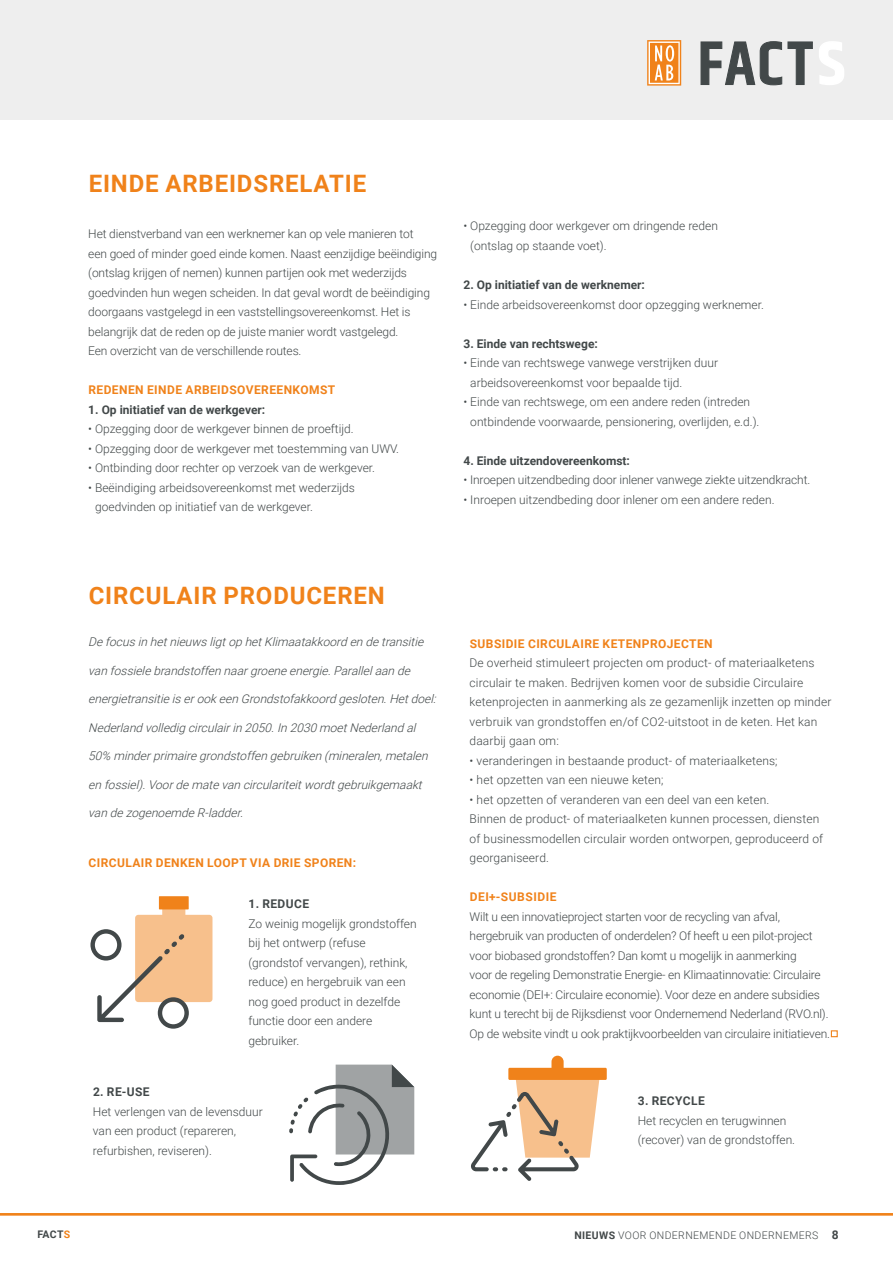
<style>
.page{position:relative;width:893px;height:1263px;background:#fff}
.page>*{position:absolute;margin:0;border:0;box-sizing:border-box;transform-origin:0 0}
.t1{font:700 24px "Roboto";letter-spacing:.035em;color:#f0821a}
.t2{font:300 12px/19.5px "Roboto";color:#424849}
.t3{font:italic 300 12px "Roboto";color:#424849}
.t4{font:700 12px "Roboto";color:#424849}
.t5{font:700 12px "Roboto";letter-spacing:.035em;color:#f0821a}
.t6{font:700 12px "Roboto";letter-spacing:.035em;color:#424849}
.t7{font:300 10.5px "Roboto";letter-spacing:.035em;color:#424849}
.t8{font:700 10.5px "Roboto";letter-spacing:.025em;color:#424849}
.s1{color:#f0821a}
.s2{font-weight:700}
.s3{font-weight:700;font-size:12px}
</style>
<div class="page">
<div style="left:0;top:0;width:893px;height:120px;background:#eee"></div>
<svg style="left:647px;top:40px;width:34px;height:46px;background:#f4a962"></svg>
<svg style="left:700px;top:41px;width:144px;height:45px"></svg>
<hr style="left:0;top:1213px;width:893px;height:3px;background:#f0821a">
<div style="left:159px;top:896px;width:30px;height:13px;background:#f0821a"></div>
<svg style="left:90px;top:905px;width:122px;height:124px"></svg>
<svg style="left:289px;top:1064px;width:125px;height:121px"></svg>
<svg style="left:471px;top:1056px;width:136px;height:125px"></svg>
<svg style="left:830px;top:1030px;width:8px;height:8px"></svg>
<h1 class="t1" style="left:89px;top:167px;width:279px">EINDE ARBEIDSRELATIE</h1>
<p class="t2" style="left:88px;top:224px;width:350px">Het dienstverband van een werknemer kan op vele manieren tot<br>een goed of minder goed einde komen. Naast eenzijdige beëindiging (ontslag krijgen of nemen) kunnen partijen ook met wederzijds goedvinden hun wegen scheiden. In dat geval wordt de beëindiging doorgaans vastgelegd in een vaststellingsovereenkomst. Het is belangrijk dat de reden op de juiste manier wordt vastgelegd.<br>Een overzicht van de verschillende routes.</p>
<p class="t5" style="left:89px;top:382px;width:248px">REDENEN EINDE ARBEIDSOVEREENKOMST</p>
<p class="t4" style="left:88px;top:401px;width:178px">1. Op initiatief van de werkgever:</p>
<p class="t2" style="left:88px;top:419px;width:267px">• Opzegging door de werkgever binnen de proeftijd.</p>
<p class="t2" style="left:88px;top:438px;width:312px">• Opzegging door de werkgever met toestemming van UWV.</p>
<p class="t2" style="left:88px;top:458px;width:288px">• Ontbinding door rechter op verzoek van de werkgever.</p>
<p class="t2" style="left:95px;top:477px;width:261px;text-indent:-7px">• Beëindiging arbeidsovereenkomst met wederzijds goedvinden op initiatief van de werkgever.</p>
<p class="t2" style="left:470px;top:216px;width:249px;text-indent:-7px">• Opzegging door werkgever om dringende reden (ontslag op staande voet).</p>
<p class="t4" style="left:463px;top:276px;width:183px">2. Op initiatief van de werknemer:</p>
<p class="t2" style="left:463px;top:294px;width:302px">• Einde arbeidsovereenkomst door opzegging werknemer.</p>
<p class="t4" style="left:463px;top:335px;width:136px">3. Einde van rechtswege:</p>
<p class="t2" style="left:470px;top:353px;width:249px;text-indent:-7px">• Einde van rechtswege vanwege verstrijken duur arbeidsovereenkomst voor bepaalde tijd.</p>
<p class="t2" style="left:470px;top:392px;width:291px;text-indent:-7px">• Einde van rechtswege, om een andere reden (intreden ontbindende voorwaarde, pensionering, overlijden, e.d.).</p>
<p class="t4" style="left:463px;top:452px;width:168px">4. Einde uitzendovereenkomst:</p>
<p class="t2" style="left:463px;top:470px;width:348px">• Inroepen uitzendbeding door inlener vanwege ziekte uitzendkracht.</p>
<p class="t2" style="left:463px;top:489px;width:313px">• Inroepen uitzendbeding door inlener om een andere reden.</p>
<h1 class="t1" style="left:89px;top:579px;width:298px">CIRCULAIR PRODUCEREN</h1>
<p class="t3" style="left:88px;top:634px;width:340px">DefocusinhetnieuwsligtophetKlimaatakkoordendetransitie</p>
<p class="t3" style="left:88px;top:662px;width:327px">vanfossielebrandstoffennaargroeneenergie.Parallelaande</p>
<p class="t3" style="left:88px;top:691px;width:353px">energietransitieiserookeenGrondstofakkoordgesloten.Hetdoel:</p>
<p class="t3" style="left:88px;top:719px;width:332px">Nederlandvolledigcirculairin2050.In2030moetNederlandal</p>
<p class="t3" style="left:88px;top:748px;width:345px">50% minderprimairegrondstoffengebruiken(mineralen,metalen</p>
<p class="t3" style="left:88px;top:776px;width:339px">enfossiel).Voordematevancirculariteitwordtgebruikgemaakt</p>
<p class="t3" style="left:88px;top:805px;width:160px">vandezogenoemdeR-ladder.</p>
<p class="t5" style="left:89px;top:854px;width:269px">CIRCULAIR DENKEN LOOPT VIA DRIE SPOREN:</p>
<p class="t4" style="left:249px;top:895px;width:62px">1. REDUCE</p>
<p class="t2" style="left:248px;top:913px;width:170px">Zo weinig mogelijk grondstoffen bij het ontwerp (refuse (grondstof vervangen), rethink, reduce) en hergebruik van een nog goed product in dezelfde functie door een andere gebruiker.</p>
<p class="t4" style="left:93px;top:1083px;width:58px">2. RE-USE</p>
<p class="t2" style="left:93px;top:1101px;width:171px">Het verlengen van de levensduur van een product (repareren, refurbishen, reviseren).</p>
<p class="t5" style="left:470px;top:635px;width:244px">SUBSIDIE CIRCULAIRE KETENPROJECTEN</p>
<p class="t2" style="left:470px;top:653px;width:363px">De overheid stimuleert projecten om product- of materiaalketens circulair te maken. Bedrijven komen voor de subsidie Circulaire ketenprojecten in aanmerking als ze gezamenlijk inzetten op minder verbruik van grondstoffen en/of CO2-uitstoot in de keten. Het kan daarbij gaan om:</p>
<p class="t2" style="left:470px;top:750px;width:309px">• veranderingen in bestaande product- of materiaalketens;</p>
<p class="t2" style="left:470px;top:770px;width:195px">• het opzetten van een nieuwe keten;</p>
<p class="t2" style="left:470px;top:789px;width:355px">• het opzetten of veranderen van een deel van een keten.<br>Binnen de product- of materiaalketen kunnen processen, diensten of businessmodellen circulair worden ontworpen, geproduceerd of georganiseerd.</p>
<p class="t5" style="left:470px;top:889px;width:88px">DEI+-SUBSIDIE</p>
<p class="t2" style="left:470px;top:906px;width:362px">Wilt u een innovatieproject starten voor de recycling van afval, hergebruik van producten of onderdelen? Of heeft u een pilot-project voor biobased grondstoffen? Dan komt u mogelijk in aanmerking<br>voor de regeling Demonstratie Energie- en Klimaatinnovatie: Circulaire economie (DEI+: Circulaire economie). Voor deze en andere subsidies kunt u terecht bij de Rijksdienst voor Ondernemend Nederland (RVO.nl).<br>Op de website vindt u ook praktijkvoorbeelden van circulaire initiatieven.</p>
<p class="t6" style="left:638px;top:1092px;width:68px">3. RECYCLE</p>
<p class="t2" style="left:638px;top:1110px;width:159px">Het recyclen en terugwinnen (recover) van de grondstoffen.</p>
<p class="t8" style="left:37px;top:1227px;width:34px">FACT<span class="s1">S</span></p>
<p class="t7" style="left:574px;top:1228px;width:266px"><span class="s2">NIEUWS</span> VOOR ONDERNEMENDE ONDERNEMERS <span class="s3">8</span></p>
</div>
